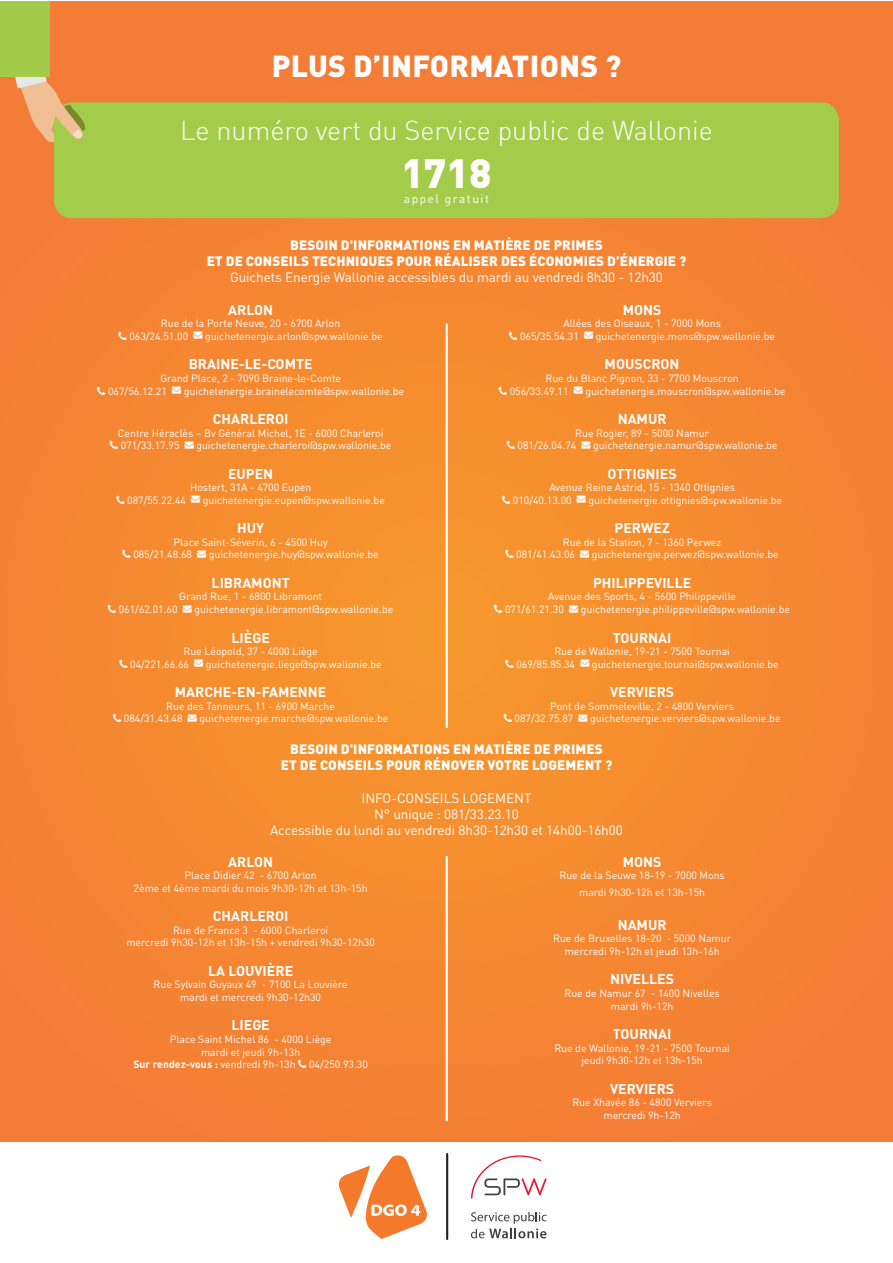
<style>
.page{position:relative;width:893px;height:1263px;background:#fff}
.page>*{position:absolute;margin:0;border:0;box-sizing:border-box;transform-origin:0 0}
.t1{font:900 40.5px "DIN Pro";color:#fff}
.t2{font:900 30px "DIN Pro";letter-spacing:.01em;color:#fff}
.t3{font:300 27px "DIN Pro";color:#fff}
.t4{font:700 14.1px "DIN Pro";color:#fff}
.t5{font:900 13.5px/16.2px "DIN Pro";letter-spacing:.005em;color:#fff;text-align:center}
.t6{font:13.5px/16.2px "DIN Pro";letter-spacing:-.005em;color:#fff;text-align:center}
.t7{font:12px "DIN Pro";letter-spacing:.12em;color:#fff}
.t8{font:10.5px/12.6px "DIN Pro";color:#fff;text-align:center}
.s1{font-weight:700}
</style>
<div class="page">
<div style="left:0;top:1px;width:892px;height:1262px;background:#f58632"></div>
<div style="left:0;top:1142px;width:892px;height:121px;background:#fff"></div>
<hr style="left:446px;top:324px;width:2px;height:403px;background:#fff">
<hr style="left:446px;top:857px;width:2px;height:263px;background:#fff">
<svg style="left:471px;top:1155px;width:76px;height:44px"></svg>
<svg style="left:471px;top:1212px;width:76px;height:26px"></svg>
<svg style="left:338px;top:1155px;width:89px;height:84px"></svg>
<hr style="left:446px;top:1154px;width:2px;height:85px;background:#231f20">
<div style="left:54px;top:102px;width:785px;height:116px;background:#a4cc4b;border-radius:18px"></div>
<div style="left:0;top:1px;width:49px;height:76px;background:#a3cb4a"></div>
<svg style="left:15px;top:73px;width:70px;height:69px"></svg>
<svg style="left:580px;top:550px;width:6px;height:8px"></svg>
<svg style="left:569px;top:605px;width:9px;height:7px"></svg>
<svg style="left:580px;top:660px;width:9px;height:7px"></svg>
<svg style="left:578px;top:714px;width:4px;height:6px"></svg>
<h2 class="t2" style="left:272px;top:45px;width:351px">PLUS D’INFORMATIONS ?</h2>
<h3 class="t3" style="left:180px;top:112px;width:534px">Le numéro vert du Service public de Wallonie</h3>
<h1 class="t1" style="left:401px;top:146px;width:92px">1718</h1>
<p class="t7" style="left:404px;top:190px;width:87px">appel gratuit</p>
<p class="t5" style="left:207px;top:236px;width:481px">BESOIN D'INFORMATIONS EN MATIÈRE DE PRIMES<br>ET DE CONSEILS TECHNIQUES POUR RÉALISER DES ÉCONOMIES D’ÉNERGIE ?</p>
<p class="t6" style="left:230px;top:269px;width:434px">Guichets Energie Wallonie accessibles du mardi au vendredi 8h30 - 12h30</p>
<h3 class="t4" style="left:228px;top:300px;width:46px">ARLON</h3>
<p class="t8" style="left:161px;top:317px;width:181px">Rue de la Porte Neuve, 20 - 6700 Arlon</p>
<p class="t8" style="left:119px;top:329px;width:71px">▪ 063/24.51.00</p>
<p class="t8" style="left:205px;top:329px;width:179px">guichetenergie.arlon@spw.wallonie.be</p>
<h3 class="t4" style="left:189px;top:355px;width:125px">BRAINE-LE-COMTE</h3>
<p class="t8" style="left:160px;top:371px;width:182px">Grand Place, 2 - 7090 Braine-le-Comte</p>
<p class="t8" style="left:97px;top:384px;width:71px">▪ 067/56.12.21</p>
<p class="t8" style="left:184px;top:384px;width:222px">guichetenergie.brainelecomte@spw.wallonie.be</p>
<h3 class="t4" style="left:213px;top:409px;width:77px">CHARLEROI</h3>
<p class="t8" style="left:118px;top:426px;width:267px">Centre Héraclès – Bv Général Michel, 1E - 6000 Charleroi</p>
<p class="t8" style="left:110px;top:439px;width:71px">▪ 071/33.17.95</p>
<p class="t8" style="left:196px;top:439px;width:197px">guichetenergie.charleroi@spw.wallonie.be</p>
<h3 class="t4" style="left:228px;top:464px;width:47px">EUPEN</h3>
<p class="t8" style="left:190px;top:481px;width:123px">Hostert, 31A - 4700 Eupen</p>
<p class="t8" style="left:116px;top:493px;width:71px">▪ 087/55.22.44</p>
<p class="t8" style="left:203px;top:493px;width:184px">guichetenergie.eupen@spw.wallonie.be</p>
<h3 class="t4" style="left:237px;top:519px;width:29px">HUY</h3>
<p class="t8" style="left:173px;top:535px;width:156px">Place Saint-Séverin, 6 - 4500 Huy</p>
<p class="t8" style="left:122px;top:548px;width:71px">▪ 085/21.48.68</p>
<p class="t8" style="left:209px;top:548px;width:171px">guichetenergie.huy@spw.wallonie.be</p>
<h3 class="t4" style="left:212px;top:573px;width:80px">LIBRAMONT</h3>
<p class="t8" style="left:179px;top:590px;width:144px">Grand Rue, 1 - 6800 Libramont</p>
<p class="t8" style="left:108px;top:602px;width:71px">▪ 061/62.01.60</p>
<p class="t8" style="left:194px;top:602px;width:200px">guichetenergie.libramont@spw.wallonie.be</p>
<h3 class="t4" style="left:231px;top:628px;width:40px">LIÈGE</h3>
<p class="t8" style="left:183px;top:645px;width:136px">Rue Léopold, 37 - 4000 Liège</p>
<p class="t8" style="left:119px;top:657px;width:71px">▪ 04/221.66.66</p>
<p class="t8" style="left:206px;top:657px;width:177px">guichetenergie.liege@spw.wallonie.be</p>
<h3 class="t4" style="left:175px;top:682px;width:153px">MARCHE-EN-FAMENNE</h3>
<p class="t8" style="left:166px;top:699px;width:170px">Rue des Tanneurs, 11 - 6900 Marche</p>
<p class="t8" style="left:113px;top:712px;width:71px">▪ 084/31.43.48</p>
<p class="t8" style="left:199px;top:712px;width:190px">guichetenergie.marche@spw.wallonie.be</p>
<h3 class="t4" style="left:623px;top:300px;width:40px">MONS</h3>
<p class="t8" style="left:563px;top:317px;width:159px">Allées des Oiseaux, 1 - 7000 Mons</p>
<p class="t8" style="left:509px;top:329px;width:71px">▪ 065/35.54.31</p>
<p class="t8" style="left:596px;top:329px;width:181px">guichetenergie.mons@spw.wallonie.be</p>
<h3 class="t4" style="left:605px;top:355px;width:76px">MOUSCRON</h3>
<p class="t8" style="left:545px;top:371px;width:195px">Rue du Blanc Pignon, 33 - 7700 Mouscron</p>
<p class="t8" style="left:499px;top:384px;width:71px">▪ 056/33.49.11</p>
<p class="t8" style="left:585px;top:384px;width:201px">guichetenergie.mouscron@spw.wallonie.be</p>
<h3 class="t4" style="left:618px;top:409px;width:50px">NAMUR</h3>
<p class="t8" style="left:575px;top:426px;width:135px">Rue Rogier, 89 - 5000 Namur</p>
<p class="t8" style="left:507px;top:439px;width:71px">▪ 081/26.04.74</p>
<p class="t8" style="left:593px;top:439px;width:186px">guichetenergie.namur@spw.wallonie.be</p>
<h3 class="t4" style="left:608px;top:464px;width:71px">OTTIGNIES</h3>
<p class="t8" style="left:549px;top:481px;width:187px">Avenue Reine Astrid, 15 - 1340 Ottignies</p>
<p class="t8" style="left:502px;top:493px;width:71px">▪ 010/40.13.00</p>
<p class="t8" style="left:589px;top:493px;width:195px">guichetenergie.ottignies@spw.wallonie.be</p>
<h3 class="t4" style="left:615px;top:519px;width:57px">PERWEZ</h3>
<p class="t8" style="left:563px;top:535px;width:160px">Rue de la Station, 7 - 1360 Perwez</p>
<p class="t8" style="left:505px;top:548px;width:71px">▪ 081/41.43.06</p>
<p class="t8" style="left:592px;top:548px;width:189px">guichetenergie.perwez@spw.wallonie.be</p>
<h3 class="t4" style="left:593px;top:573px;width:100px">PHILIPPEVILLE</h3>
<p class="t8" style="left:548px;top:590px;width:189px">Avenue des Sports, 4 - 5600 Philippeville</p>
<p class="t8" style="left:494px;top:602px;width:71px">▪ 071/61.21.30</p>
<p class="t8" style="left:581px;top:602px;width:211px">guichetenergie.philippeville@spw.wallonie.be</p>
<h3 class="t4" style="left:613px;top:628px;width:60px">TOURNAI</h3>
<p class="t8" style="left:554px;top:645px;width:177px">Rue de Wallonie, 19-21 - 7500 Tournai</p>
<p class="t8" style="left:505px;top:657px;width:71px">▪ 069/85.85.34</p>
<p class="t8" style="left:592px;top:657px;width:188px">guichetenergie.tournai@spw.wallonie.be</p>
<h3 class="t4" style="left:610px;top:682px;width:66px">VERVIERS</h3>
<p class="t8" style="left:550px;top:699px;width:185px">Pont de Sommeleville, 2 - 4800 Verviers</p>
<p class="t8" style="left:504px;top:712px;width:71px">▪ 087/32.75.87</p>
<p class="t8" style="left:590px;top:712px;width:192px">guichetenergie.verviers@spw.wallonie.be</p>
<p class="t5" style="left:281px;top:741px;width:333px">BESOIN D'INFORMATIONS EN MATIÈRE DE PRIMES<br>ET DE CONSEILS POUR RÉNOVER VOTRE LOGEMENT ?</p>
<p class="t6" style="left:270px;top:789px;width:354px">INFO-CONSEILS LOGEMENT<br>N° unique : 081/33.23.10<br>Accessible du lundi au vendredi 8h30-12h30 et 14h00-16h00</p>
<h3 class="t4" style="left:228px;top:852px;width:46px">ARLON</h3>
<p class="t8" style="left:134px;top:869px;width:236px">Place Didier 42 - 6700 Arlon<br>2ème et 4ème mardi du mois 9h30-12h et 13h-15h</p>
<h3 class="t4" style="left:213px;top:906px;width:77px">CHARLEROI</h3>
<p class="t8" style="left:126px;top:923px;width:250px">Rue de France 3 - 6000 Charleroi<br>mercredi 9h30-12h et 13h-15h + vendredi 9h30-12h30</p>
<h3 class="t4" style="left:208px;top:961px;width:87px">LA LOUVIÈRE</h3>
<p class="t8" style="left:154px;top:978px;width:196px">Rue Sylvain Guyaux 49 - 7100 La Louvière mardi et mercredi 9h30-12h30</p>
<h3 class="t4" style="left:232px;top:1016px;width:40px">LIEGE</h3>
<p class="t8" style="left:133px;top:1032px;width:236px">Place Saint Michel 86 - 4000 Liège<br>mardi et jeudi 9h-13h<br><span class="s1">Sur rendez-vous :</span> vendredi 9h-13h ▪ 04/250.93.30</p>
<h3 class="t4" style="left:623px;top:852px;width:40px">MONS</h3>
<p class="t8" style="left:559px;top:866px;width:167px;line-height:16.8px">Rue de la Seuwe 18-19 - 7000 Mons mardi 9h30-12h et 13h-15h</p>
<h3 class="t4" style="left:618px;top:915px;width:50px">NAMUR</h3>
<p class="t8" style="left:553px;top:932px;width:179px">Rue de Bruxelles 18-20 - 5000 Namur mercredi 9h-12h et jeudi 13h-16h</p>
<h3 class="t4" style="left:610px;top:970px;width:65px">NIVELLES</h3>
<p class="t8" style="left:564px;top:986px;width:157px">Rue de Namur 67 - 1400 Nivelles mardi 9h-12h</p>
<h3 class="t4" style="left:613px;top:1024px;width:60px">TOURNAI</h3>
<p class="t8" style="left:554px;top:1041px;width:177px">Rue de Wallonie, 19-21 - 7500 Tournai jeudi 9h30-12h et 13h-15h</p>
<h3 class="t4" style="left:610px;top:1079px;width:66px">VERVIERS</h3>
<p class="t8" style="left:572px;top:1096px;width:141px">Rue Xhavée 86 - 4800 Verviers mercredi 9h-12h</p>
</div>
